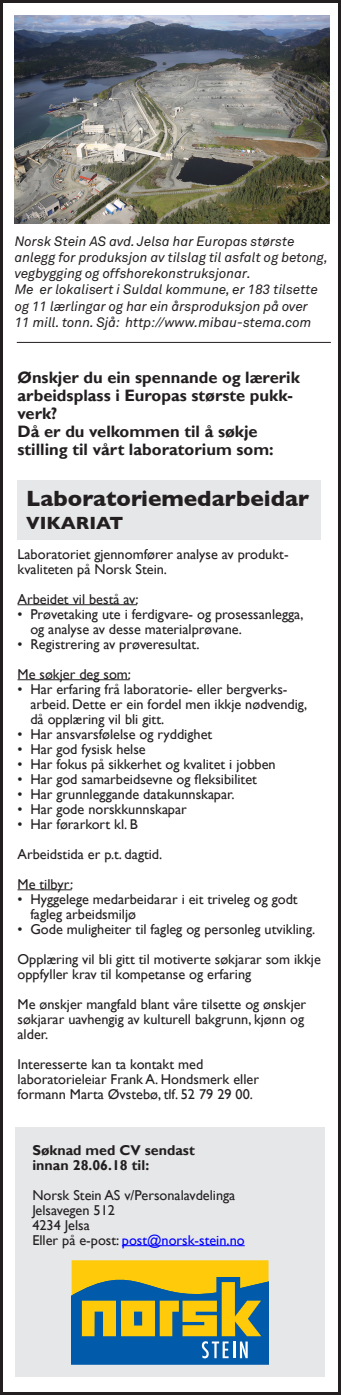
<style>
.page{position:relative;width:341px;height:1395px;background:#fff}
.page>*{position:absolute;margin:0;border:0;box-sizing:border-box;transform-origin:0 0}
.anno_overskrift{font:700 22.5px "Gill Sans";color:#231f20}
.anno_overskrift-2{font:700 18px "Gill Sans";color:#231f20}
.anno_brødtekst{font:700 16.5px/18px "Gill Sans";color:#231f20}
.anno_brødtekst-2{font:14.25px/15px "Gill Sans";color:#231f20}
.anno_brødtekst-3{font:700 14.25px "Gill Sans";color:#231f20}
.anno_brødtekst-4{font:14.25px "Gill Sans";color:#00f}
.anno_brødtekst-5{font:italic 13.5px/16.2px "Akkurat";color:#231f20}
.s1{color:#231f20}
</style>
<div class="page">
<div style="left:0;top:0;width:340px;height:1395px;border:3px solid #231f20"></div>
<div style="left:17px;top:480px;width:303px;height:60px;background:#e6e7e9"></div>
<div style="left:15px;top:1127px;width:309px;height:250px;background:#e6e7e9"></div>
<hr style="left:122px;top:1245px;width:122px;height:1px;background:#00f">
<svg style="left:71px;top:1358px;width:197px;height:6px"></svg>
<svg style="left:71px;top:1260px;width:197px;height:98px;background:#889659"></svg>
<hr style="left:18px;top:604px;width:119px;height:1px;background:#231f20">
<hr style="left:18px;top:679px;width:111px;height:1px;background:#231f20">
<hr style="left:18px;top:889px;width:54px;height:1px;background:#231f20">
<img style="left:15px;top:15px;width:313px;height:209px">
<hr style="left:17px;top:342px;width:313px;height:1px;background:#231f20">
<p class="anno_brødtekst-5" style="left:15px;top:233px;width:314px">Norsk Stein AS avd. Jelsa har Europas største anlegg for produksjon av tilslag til asfalt og betong, vegbygging og offshorekonstruksjonar.</p>
<p class="anno_brødtekst-5" style="left:15px;top:282px;width:304px">Me er lokalisert i Suldal kommune, er 183 tilsette og 11 lærlingar og har ein årsproduksjon på over</p>
<p class="anno_brødtekst-5" style="left:15px;top:314px;width:298px">11 mill. tonn. Sjå: http://www.mibau-stema.com</p>
<p class="anno_brødtekst" style="left:18px;top:369px;width:283px">Ønskjer du ein spennande og lærerik arbeidsplass i Europas største pukk&shy;verk?</p>
<p class="anno_brødtekst" style="left:18px;top:423px;width:241px">Då er du velkommen til å søkje</p>
<p class="anno_brødtekst" style="left:18px;top:441px;width:257px">stilling til vårt laboratorium som:</p>
<p class="anno_overskrift" style="left:26px;top:481px;width:284px">Laboratoriemedarbeidar</p>
<p class="anno_overskrift-2" style="left:26px;top:508px;width:99px">VIKARIAT</p>
<p class="anno_brødtekst-2" style="left:18px;top:546px;width:272px">Laboratoriet gjennomfører analyse av produkt-</p>
<p class="anno_brødtekst-2" style="left:18px;top:561px;width:151px">kvaliteten på Norsk Stein.</p>
<p class="anno_brødtekst-2" style="left:18px;top:591px;width:122px">Arbeidet vil bestå av:</p>
<p class="anno_brødtekst-2" style="left:30px;top:606px;width:274px;text-indent:-13px">• Prøvetaking ute i ferdigvare- og prosessanlegga, og analyse av desse materialprøvane.</p>
<p class="anno_brødtekst-2" style="left:18px;top:636px;width:183px">• Registrering av prøveresultat.</p>
<p class="anno_brødtekst-2" style="left:18px;top:666px;width:115px">Me søkjer deg som:</p>
<p class="anno_brødtekst-2" style="left:30px;top:681px;width:278px;text-indent:-13px">• Har erfaring frå laboratorie- eller bergverks&shy;arbeid. Dette er ein fordel men ikkje nødvendig, då opplæring vil bli gitt.</p>
<p class="anno_brødtekst-2" style="left:18px;top:726px;width:196px">• Har ansvarsfølelse og ryddighet</p>
<p class="anno_brødtekst-2" style="left:18px;top:741px;width:129px">• Har god fysisk helse</p>
<p class="anno_brødtekst-2" style="left:18px;top:756px;width:259px">• Har fokus på sikkerhet og kvalitet i jobben</p>
<p class="anno_brødtekst-2" style="left:18px;top:771px;width:240px">• Har god samarbeidsevne og fleksibilitet</p>
<p class="anno_brødtekst-2" style="left:18px;top:786px;width:218px">• Har grunnleggande datakunnskapar.</p>
<p class="anno_brødtekst-2" style="left:18px;top:801px;width:170px">• Har gode norskkunnskapar</p>
<p class="anno_brødtekst-2" style="left:18px;top:816px;width:122px">• Har førarkort kl. B</p>
<p class="anno_brødtekst-2" style="left:18px;top:846px;width:146px">Arbeidstida er p.t. dagtid.</p>
<p class="anno_brødtekst-2" style="left:18px;top:876px;width:57px">Me tilbyr:</p>
<p class="anno_brødtekst-2" style="left:30px;top:891px;width:268px;text-indent:-13px">• Hyggelege medarbeidarar i eit triveleg og godt fagleg arbeidsmiljø</p>
<p class="anno_brødtekst-2" style="left:18px;top:921px;width:299px">• Gode muligheiter til fagleg og personleg utvikling.</p>
<p class="anno_brødtekst-2" style="left:18px;top:951px;width:304px">Opplæring vil bli gitt til motiverte søkjarar som ikkje oppfyller krav til kompetanse og erfaring</p>
<p class="anno_brødtekst-2" style="left:18px;top:996px;width:290px">Me ønskjer mangfald blant våre tilsette og ønskjer søkjarar uavhengig av kulturell bakgrunn, kjønn og alder.</p>
<p class="anno_brødtekst-2" style="left:18px;top:1056px;width:187px">Interesserte kan ta kontakt med</p>
<p class="anno_brødtekst-2" style="left:18px;top:1071px;width:242px">laboratorieleiar Frank A. Hondsmerk eller</p>
<p class="anno_brødtekst-2" style="left:18px;top:1086px;width:236px">formann Marta Øvstebø, tlf. 52 79 29 00.</p>
<p class="anno_brødtekst-3" style="left:32px;top:1141px;width:164px">Søknad med CV sendast</p>
<p class="anno_brødtekst-3" style="left:32px;top:1156px;width:118px">innan 28.06.18 til:</p>
<p class="anno_brødtekst-2" style="left:32px;top:1187px;width:204px">Norsk Stein AS v/Personalavdelinga</p>
<p class="anno_brødtekst-2" style="left:32px;top:1202px;width:84px">Jelsavegen 512</p>
<p class="anno_brødtekst-2" style="left:32px;top:1217px;width:59px">4234 Jelsa</p>
<p class="anno_brødtekst-4" style="left:32px;top:1231px;width:213px"><span class="s1">Eller på e-post:</span> post@norsk-stein.no</p>
</div>
